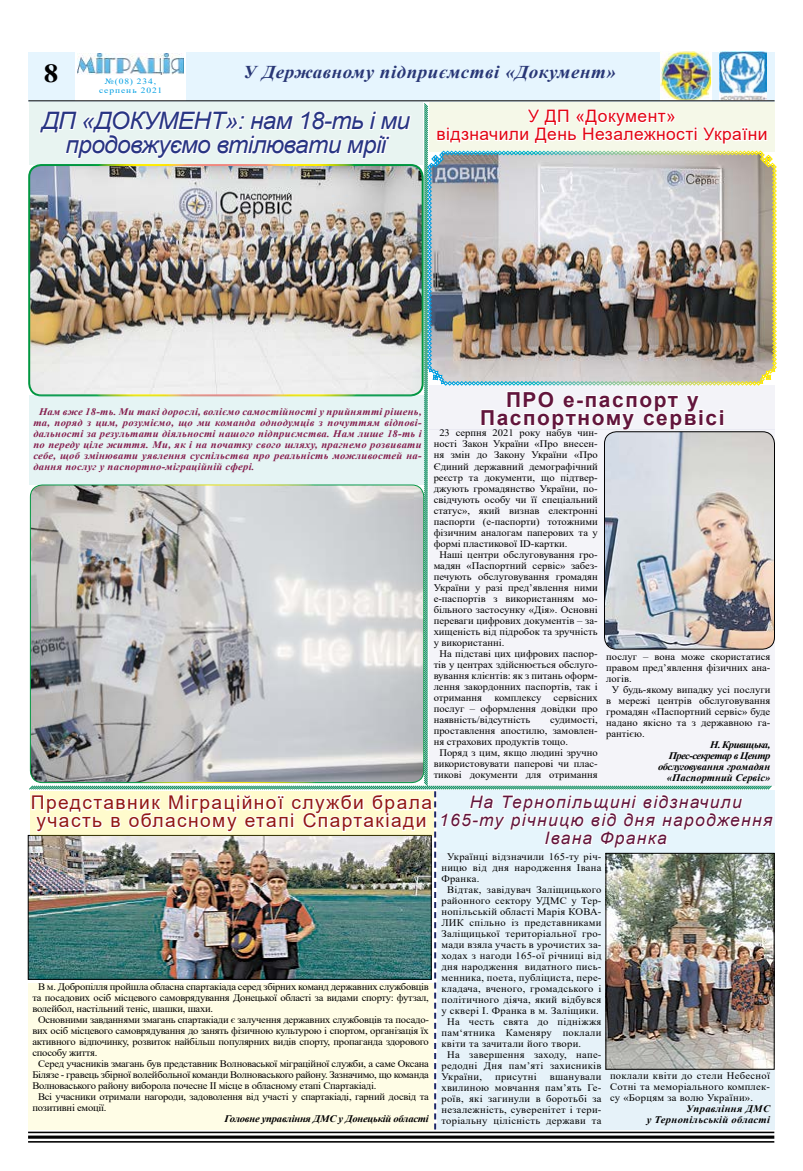
<style>
.page{position:relative;width:803px;height:1171px;background:#fff}
.page>*{position:absolute;margin:0;border:0;box-sizing:border-box;transform-origin:0 0}
.t1{font:700 26px "Times New Roman";color:#000;scale:1.12 1}
.t2{font:italic 24.1px/24px "Arial";letter-spacing:-.025em;color:#283583;text-align:center}
.t3{font:700 20.6px/18px "Arial";letter-spacing:.075em;color:#62153c;text-align:center}
.t4{font:18.9px/18px "Arial";letter-spacing:.075em;color:#921813}
.t5{font:italic 700 18px "Times New Roman";letter-spacing:.025em;color:#293776;scale:1.06 1}
.t6{font:italic 17.2px/18px "Arial";letter-spacing:.075em;color:#62153c;text-align:center}
.t7{font:17.2px/18px "Arial";letter-spacing:.025em;color:#e30613;text-align:center}
.t8{font:10px/11px "Times New Roman";color:#000;text-align:justify;scale:1.06 1}
.t9{font:10px "Times New Roman";letter-spacing:-.025em;color:#000;scale:1.06 1}
.t10{font:10px "Times New Roman";letter-spacing:.025em;color:#000;scale:1.06 1}
.t11{font:italic 700 10px/11px "Times New Roman";letter-spacing:.025em;color:#851d4d;text-align:justify;scale:1.06 1}
.t12{font:italic 700 10px/11px "Times New Roman";letter-spacing:-.05em;color:#000;text-align:right;scale:1.06 1}
.t13{font:italic 700 10px "Times New Roman";letter-spacing:-.025em;color:#000;scale:1.06 1}
.t14{font:italic 700 10px/11px "Times New Roman";letter-spacing:.025em;color:#000;text-align:right;scale:1.06 1}
.t15{font:8.1px/9px "Times New Roman";letter-spacing:.095em;color:#009fe3;text-align:center;scale:1.17 1}
</style>
<div class="page">
<hr style="left:28px;top:1131px;width:746px;height:2px;background:#000">
<hr style="left:28px;top:1135px;width:746px;height:3px;background:#000">
<hr style="left:28px;top:1141px;width:746px;height:1px;background:#000">
<div style="left:28px;top:52px;width:746px;height:49px;background:#e6f5fe"></div>
<div style="left:75px;top:51px;width:111px;height:50px;background:#fff"></div>
<img style="left:719px;top:51px;width:46px;height:27px">
<img style="left:78px;top:53px;width:105px;height:22px">
<img style="left:662px;top:53px;width:47px;height:25px">
<div style="left:660px;top:51px;width:51px;height:50px;border:1px solid #fff"></div>
<img style="left:28px;top:78px;width:748px;height:1051px">
<h1 class="t1" style="left:44px;top:55px;width:15px">8</h1>
<p class="t15" style="left:99px;top:76px;width:55px">№(08) 234, серпень 2021</p>
<h3 class="t5" style="left:243px;top:59px;width:353px">У Державному підприємстві «Документ»</h3>
<h2 class="t2" style="left:42px;top:109px;width:370px">ДП «ДОКУМЕНТ»: нам 18-ть і ми продовжуємо втілювати мрії</h2>
<h3 class="t7" style="left:436px;top:107px;width:332px">У ДП «Документ»<br>відзначили День Незалежності України</h3>
<p class="t11" style="left:33px;top:406px;width:368px;text-indent:6px">Нам вже 18-ть. Ми такі дорослі, воліємо самостійності у прийнятті рішень, та, поряд з цим, розуміємо, що ми команда однодумців з почуттям відпові&shy;дальності за результати діяльності нашого підприємства. Нам лише 18-ть і по переду ціле життя. Ми, як і на початку свого шляху, прагнемо розвивати себе, щоб змінювати уявлення суспільства про реальність можливостей на&shy;дання послуг у паспортно-міграційній сфері.</p>
<h3 class="t3" style="left:480px;top:391px;width:246px">ПРО е-паспорт у<br>Паспортному сервісі</h3>
<p class="t8" style="left:439px;top:427px;width:151px">23 серпня 2021 року набув чин-</p>
<p class="t8" style="left:433px;top:438px;width:156px">ності Закон України «Про внесен-</p>
<p class="t8" style="left:433px;top:449px;width:156px">ня змін до Закону України «Про</p>
<p class="t8" style="left:433px;top:460px;width:156px">Єдиний державний демографічний</p>
<p class="t8" style="left:433px;top:471px;width:156px">реєстр та документи, що підтвер-</p>
<p class="t8" style="left:433px;top:482px;width:156px">джують громадянство України, по-</p>
<p class="t8" style="left:433px;top:493px;width:156px">свідчують особу чи її спеціальний</p>
<p class="t8" style="left:433px;top:504px;width:156px">статус», який визнав електронні</p>
<p class="t8" style="left:433px;top:515px;width:156px">паспорти (е-паспорти) тотожними</p>
<p class="t8" style="left:433px;top:526px;width:156px">фізичним аналогам паперових та у</p>
<p class="t8" style="left:433px;top:537px;width:128px">формі пластикової ID-картки.</p>
<p class="t8" style="left:439px;top:548px;width:151px">Наші центри обслуговування гро-</p>
<p class="t8" style="left:433px;top:559px;width:156px">мадян «Паспортний сервіс» забез-</p>
<p class="t8" style="left:433px;top:570px;width:156px">печують обслуговування громадян</p>
<p class="t8" style="left:433px;top:581px;width:156px">України у разі пред’явлення ними</p>
<p class="t8" style="left:433px;top:592px;width:156px">е-паспортів з використанням мо-</p>
<p class="t8" style="left:433px;top:603px;width:156px">більного застосунку «Дія». Основні</p>
<p class="t8" style="left:433px;top:614px;width:156px">переваги цифрових документів – за-</p>
<p class="t8" style="left:433px;top:625px;width:156px">хищеність від підробок та зручність</p>
<p class="t8" style="left:433px;top:636px;width:68px">у використанні.</p>
<p class="t8" style="left:439px;top:647px;width:151px">На підставі цих цифрових паспор-</p>
<p class="t8" style="left:433px;top:658px;width:156px">тів у центрах здійснюється обслуго-</p>
<p class="t8" style="left:433px;top:669px;width:156px">вування клієнтів: як з питань оформ-</p>
<p class="t8" style="left:433px;top:680px;width:156px">лення закордонних паспортів, так і</p>
<p class="t8" style="left:433px;top:691px;width:156px">отримання комплексу сервісних</p>
<p class="t8" style="left:433px;top:702px;width:156px">послуг – оформлення довідки про</p>
<p class="t8" style="left:433px;top:713px;width:93px">наявність/відсутність</p>
<p class="t8" style="left:550px;top:713px;width:46px">судимості,</p>
<p class="t8" style="left:433px;top:724px;width:156px">проставлення апостилю, замовлен-</p>
<p class="t8" style="left:433px;top:735px;width:128px">ня страхових продуктів тощо.</p>
<p class="t8" style="left:439px;top:746px;width:151px">Поряд з цим, якщо людині зручно</p>
<p class="t8" style="left:433px;top:757px;width:156px">використовувати паперові чи плас-</p>
<p class="t8" style="left:433px;top:768px;width:156px">тикові документи для отримання</p>
<p class="t8" style="left:606px;top:650px;width:156px">послуг – вона може скористатися</p>
<p class="t8" style="left:606px;top:661px;width:156px">правом пред’явлення фізичних ана-</p>
<p class="t8" style="left:606px;top:672px;width:26px">логів.</p>
<p class="t8" style="left:611px;top:683px;width:151px">У будь-якому випадку усі послуги</p>
<p class="t8" style="left:606px;top:694px;width:156px">в мережі центрів обслуговування</p>
<p class="t8" style="left:606px;top:705px;width:156px">громадян «Паспортний сервіс» буде</p>
<p class="t8" style="left:606px;top:716px;width:156px">надано якісно та з державною га-</p>
<p class="t8" style="left:606px;top:727px;width:38px">рантією.</p>
<p class="t12" style="left:657px;top:738px;width:107px">Н. Кривицька,<br>Прес-секретар в Центр обслуговування громадян «Паспортний Сервіс»</p>
<h3 class="t4" style="left:31px;top:793px;width:402px">Представник Міграційної служби брала участь в обласному етапі Спартакіади</h3>
<h3 class="t6" style="left:439px;top:793px;width:334px">На Тернопільщині відзначили<br>165-ту річницю від дня народження<br>Івана Франка</h3>
<p class="t9" style="left:38px;top:979px;width:370px">В м. Добропілля пройшла обласна спартакіада серед збірних команд державних службовців</p>
<p class="t9" style="left:32px;top:990px;width:375px">та посадових осіб місцевого самоврядування Донецької області за видами спорту: футзал,</p>
<p class="t9" style="left:32px;top:1001px;width:172px">волейбол, настільний теніс, шашки, шахи.</p>
<p class="t9" style="left:38px;top:1012px;width:370px">Основними завданнями змагань спартакіади є залучення державних службовців та посадо-</p>
<p class="t9" style="left:32px;top:1023px;width:375px">вих осіб місцевого самоврядування до занять фізичною культурою і спортом, організація їх</p>
<p class="t9" style="left:32px;top:1034px;width:375px">активного відпочинку, розвиток найбільш популярних видів спорту, пропаганда здорового</p>
<p class="t9" style="left:32px;top:1045px;width:63px">способу життя.</p>
<p class="t9" style="left:38px;top:1056px;width:370px">Серед учасників змагань був представник Волноваської міграційної служби, а саме Оксана</p>
<p class="t9" style="left:32px;top:1067px;width:375px">Білязе - гравець збірної волейбольної команди Волноваського району. Зазначимо, що команда</p>
<p class="t9" style="left:32px;top:1078px;width:326px">Волноваського району виборола почесне ІІ місце в обласному етапі Спартакіаді.</p>
<p class="t9" style="left:38px;top:1089px;width:370px">Всі учасники отримали нагороди, задоволення від участі у спартакіаді, гарний досвід та</p>
<p class="t9" style="left:32px;top:1100px;width:71px">позитивні емоції.</p>
<p class="t13" style="left:224px;top:1112px;width:194px">Головне управління ДМС у Донецькій області</p>
<p class="t10" style="left:447px;top:850px;width:147px">Українці відзначили 165-ту річ-</p>
<p class="t10" style="left:441px;top:861px;width:152px">ницю від дня народження Івана</p>
<p class="t8" style="left:441px;top:873px;width:37px">Франка.</p>
<p class="t10" style="left:447px;top:883px;width:147px">Відтак, завідувач Заліщицького</p>
<p class="t10" style="left:441px;top:894px;width:152px">районного сектору УДМС у Тер-</p>
<p class="t10" style="left:441px;top:905px;width:152px">нопільській області Марія КОВА-</p>
<p class="t10" style="left:441px;top:916px;width:152px">ЛИК спільно із представниками</p>
<p class="t10" style="left:441px;top:927px;width:152px">Заліщицької територіальної гро-</p>
<p class="t10" style="left:441px;top:938px;width:152px">мади взяла участь в урочистих за-</p>
<p class="t10" style="left:441px;top:949px;width:152px">ходах з нагоди 165-ої річниці від</p>
<p class="t10" style="left:441px;top:960px;width:152px">дня народження видатного пись-</p>
<p class="t10" style="left:441px;top:971px;width:152px">менника, поета, публіциста, пере-</p>
<p class="t10" style="left:441px;top:982px;width:152px">кладача, вченого, громадського і</p>
<p class="t10" style="left:441px;top:993px;width:152px">політичного діяча, який відбувся</p>
<p class="t10" style="left:441px;top:1004px;width:150px">у сквері І. Франка в м. Заліщики.</p>
<p class="t10" style="left:447px;top:1015px;width:147px">На честь свята до підніжжя</p>
<p class="t10" style="left:441px;top:1026px;width:152px">пам‘ятника Каменяру поклали</p>
<p class="t10" style="left:441px;top:1037px;width:133px">квіти та зачитали його твори.</p>
<p class="t10" style="left:447px;top:1048px;width:147px">На завершення заходу, напе-</p>
<p class="t10" style="left:441px;top:1059px;width:152px">редодні Дня пам’яті захисників</p>
<p class="t10" style="left:441px;top:1070px;width:40px">України,</p>
<p class="t10" style="left:495px;top:1070px;width:41px">присутні</p>
<p class="t8" style="left:441px;top:1071px;width:152px;text-indent:108px">вшанували хвилиною мовчання пам’ять Ге&shy;роїв, які загинули в боротьбі за незалежність, суверенітет і тери&shy;торіальну цілісність держави та</p>
<p class="t8" style="left:609px;top:1070px;width:152px">поклали квіти до стели Небесної Сотні та меморіального комплек&shy;су «Борцям за волю України».</p>
<p class="t14" style="left:646px;top:1103px;width:118px">Управління ДМС<br>у Тернопільській області</p>
</div>
